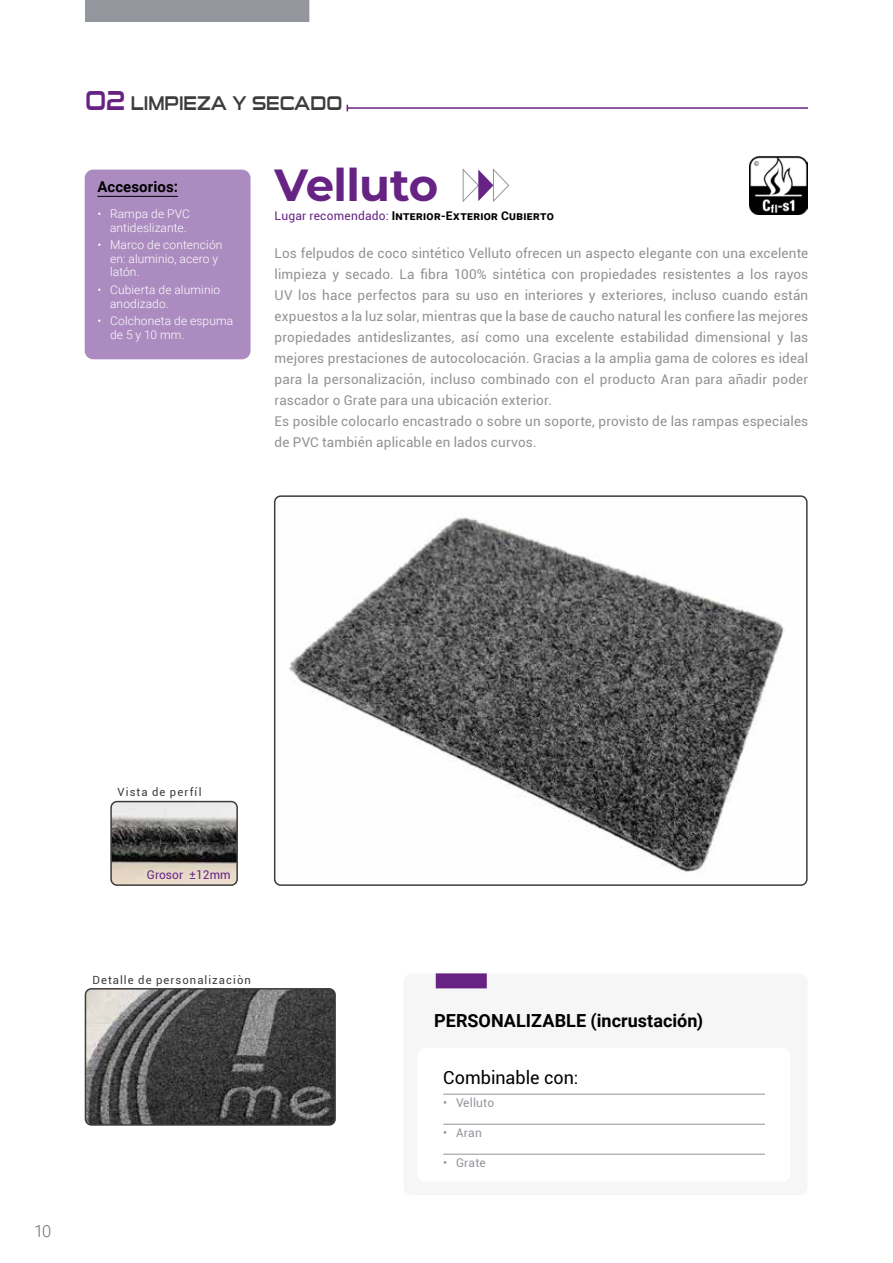
<style>
.page{position:relative;width:893px;height:1263px;background:#fff}
.page>*{position:absolute;margin:0;border:0;box-sizing:border-box;transform-origin:0 0}
.t1{font:700 45px "Montserrat";letter-spacing:-.015em;color:#662383}
.t2{font:19.5px "Sui Generis Rg";color:#3c3c3b;scale:.9 1}
.t3{font:700 18px "Roboto";color:#000}
.t4{font:18px "Roboto";color:#000}
.t5{font:300 16.5px "Roboto";color:#6b6b6a}
.t6{font:700 15px "Roboto";letter-spacing:.005em;color:#000}
.t7{font:13.5px/21px "Roboto";letter-spacing:.01em;color:#929292}
.t8{font:300 12px/13.5px "Roboto";letter-spacing:.01em;color:#fff}
.t9{font:700 12px "Roboto";letter-spacing:.03em;color:#000}
.t10{font:12px "Roboto";letter-spacing:.01em;color:#94969d}
.t11{font:12px "Roboto";color:#662383}
.t12{font:11.25px "Roboto";letter-spacing:.095em;color:#3c3c3b}
.s1{font-size:27px;color:#662383}
.s2{font-weight:400;color:#662383}
.s3{font-family:"Montserrat";font-weight:500}
</style>
<div class="page">
<div style="left:85px;top:0;width:224px;height:22px;background:#94969d"></div>
<img style="left:277px;top:498px;width:528px;height:385px">
<div style="left:274px;top:495px;width:534px;height:391px;border:2px solid #3c3c3b;border-radius:6px"></div>
<img style="left:113px;top:801px;width:122px;height:82px">
<div style="left:110px;top:801px;width:128px;height:85px;border:2px solid #3c3c3b;border-radius:6px"></div>
<img style="left:749px;top:156px;width:59px;height:58px">
<svg style="left:462px;top:168px;width:48px;height:34px"></svg>
<img style="left:85px;top:991px;width:248px;height:132px">
<div style="left:85px;top:988px;width:251px;height:138px;border:2px solid #3c3c3b;border-radius:6px"></div>
<div style="left:85px;top:170px;width:166px;height:189px;background:#ac8cc0;border-radius:9px"></div>
<hr style="left:97px;top:196px;width:81px;height:1px;background:#000">
<div style="left:403px;top:973px;width:405px;height:222px;background:#f6f6f6;border-radius:9px"></div>
<div style="left:436px;top:973px;width:51px;height:15px;background:#662383"></div>
<div style="left:417px;top:1048px;width:373px;height:134px;background:#fff;border-radius:9px"></div>
<hr style="left:443px;top:1094px;width:322px;height:1px;background:#94969d">
<hr style="left:443px;top:1124px;width:322px;height:1px;background:#94969d">
<hr style="left:443px;top:1154px;width:322px;height:1px;background:#94969d">
<hr style="left:347px;top:107px;width:461px;height:2px;background:#662383">
<h2 class="t2" style="left:85px;top:92px;width:287px"><span class="s1">02</span> LIMPIEZA Y SECADO</h2>
<p class="t6" style="left:97px;top:176px;width:82px">Accesorios:</p>
<p class="t8" style="left:97px;top:207px;width:94px;text-align:right">• Rampa de PVC antideslizante.</p>
<p class="t8" style="left:110px;top:238px;width:114px;text-indent:-13px">• Marco de contención en: aluminio, acero y latón.</p>
<p class="t8" style="left:110px;top:283px;width:112px;text-indent:-13px">• Cubierta de aluminio anodizado.</p>
<p class="t8" style="left:110px;top:314px;width:125px;text-indent:-13px">• Colchoneta de espuma de 5 y 10 mm.</p>
<h1 class="t1" style="left:275px;top:153px;width:165px">Velluto</h1>
<p class="t9" style="left:275px;top:208px;width:281px"><span class="s2">Lugar recomendado:</span> Interior-Exterior Cubierto</p>
<p class="t7" style="left:275px;top:242px;width:535px">Los felpudos de coco sintético Velluto ofrecen un aspecto elegante con una excelente limpieza y secado. La fibra 100% sintética con propiedades resistentes a los rayos UV los hace perfectos para su uso en interiores y exteriores, incluso cuando están expuestos a la luz solar, mientras que la base de caucho natural les confiere las mejores propiedades antideslizantes, así como una excelente estabilidad dimensional y las mejores prestaciones de autocolocación. Gracias a la amplia gama de colores es ideal para la personalización, incluso combinado con el producto Aran para añadir poder rascador o Grate para una ubicación exterior.<br>Es posible colocarlo encastrado o sobre un soporte, provisto de las rampas especiales de PVC también aplicable en lados curvos.</p>
<p class="t12" style="left:118px;top:784px;width:85px">Vista de perfíl</p>
<p class="t11" style="left:147px;top:866px;width:85px">Grosor <span class="s3">±</span>12mm</p>
<p class="t12" style="left:92px;top:972px;width:160px">Detalle de personalizaciòn</p>
<p class="t5" style="left:34px;top:1220px;width:19px">10</p>
<h3 class="t3" style="left:434px;top:1008px;width:270px">PERSONALIZABLE (incrustación)</h3>
<h3 class="t4" style="left:443px;top:1065px;width:137px">Combinable con:</h3>
<p class="t10" style="left:443px;top:1095px;width:52px">• Velluto</p>
<p class="t10" style="left:443px;top:1125px;width:40px">• Aran</p>
<p class="t10" style="left:443px;top:1155px;width:44px">• Grate</p>
</div>
